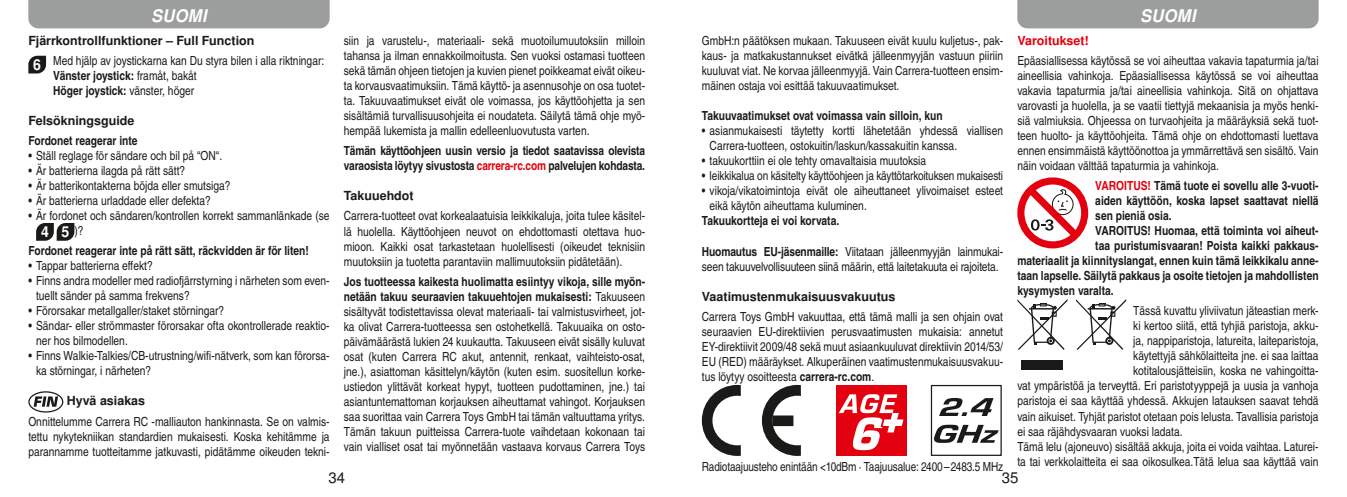
<style>
.page{position:relative;width:1347px;height:497px;background:#fff}
.page>*{position:absolute;margin:0;border:0;box-sizing:border-box;transform-origin:0 0}
.t1{font:italic 700 17.5px "Nimbus San LOT";letter-spacing:.025em;color:#fff;scale:.94 1}
.t2{font:700 15px "Nimbus San LOT";color:#fff;scale:.94 1}
.t3{font:15px "Nimbus San LOT";color:#1a1a18}
.t4{font:12.5px/15px "Nimbus San LOT Reg Con";color:#1a1a18;text-align:justify}
.t5{font:12.5px/15px "Nimbus San LOT Bol Con";color:#1a1a18}
.t6{font:700 12.5px "Nimbus San LOT";color:#1a1a18}
.t7{font:700 12.5px "Nimbus San LOT";color:#e3000f}
.s1{font-family:"Nimbus San LOT";font-weight:700;font-size:15px;color:#fff}
.s2{font-family:"Nimbus San LOT Reg Con"}
.s3{color:#e3000f}
.s4{font-family:"Nimbus San LOT Bol Con"}
</style>
<div class="page">
<svg style="left:702px;top:384px;width:39px;height:71px"></svg>
<svg style="left:762px;top:384px;width:39px;height:71px"></svg>
<div style="left:835px;top:384px;width:71px;height:71px;background:#e3000f"></div>
<svg style="left:838px;top:394px;width:65px;height:55px"></svg>
<svg style="left:930px;top:384px;width:72px;height:72px"></svg>
<svg style="left:1017px;top:177px;width:71px;height:71px"></svg>
<div style="left:1021px;top:359px;width:41px;height:10px;background:#1a1a18"></div>
<svg style="left:1017px;top:299px;width:50px;height:50px"></svg>
<svg style="left:1076px;top:299px;width:50px;height:50px"></svg>
<svg style="left:28px;top:56px;width:18px;height:17px"></svg>
<svg style="left:36px;top:223px;width:38px;height:17px"></svg>
<svg style="left:29px;top:391px;width:34px;height:20px"></svg>
<div style="left:28px;top:391px;width:35px;height:21px;border:1px solid #1a1a18;border-radius:50%"></div>
<svg style="left:34px;top:396px;width:24px;height:10px"></svg>
<div style="left:28px;top:0;width:302px;height:28px;background:#9c9d9d"></div>
<div style="left:1017px;top:0;width:301px;height:28px;background:#9c9d9d"></div>
<h1 class="t1" style="left:151px;top:5px;width:61px">SUOMI</h1>
<h1 class="t1" style="left:1140px;top:5px;width:61px">SUOMI</h1>
<p class="t6" style="left:28px;top:33px;width:228px">Fjärrkontrollfunktioner – Full Function</p>
<p class="t4" style="left:33px;top:53px;width:292px"><span class="s1">6</span> Med hjälp av joystickarna kan Du styra bilen i alla riktningar:</p>
<p class="t5" style="left:53px;top:68px;width:145px">Vänster joystick: <span class="s2">framåt, bakåt<br></span>Höger joystick: <span class="s2">vänster, höger</span></p>
<p class="t6" style="left:28px;top:113px;width:108px">Felsökningsguide</p>
<p class="t5" style="left:28px;top:133px;width:111px">Fordonet reagerar inte</p>
<p class="t4" style="left:28px;top:148px;width:195px">• Ställ reglage för sändare och bil på “ON“.</p>
<p class="t4" style="left:28px;top:163px;width:158px">• Är batterierna ilagda på rätt sätt?</p>
<p class="t4" style="left:28px;top:178px;width:204px">• Är batterikontakterna böjda eller smutsiga?</p>
<p class="t4" style="left:28px;top:193px;width:184px">• Är batterierna urladdade eller defekta?</p>
<p class="t4" style="left:28px;top:208px;width:303px">• Är fordonet och sändaren/kontrollen korrekt sammanlänkade (se</p>
<p class="t2" style="left:41px;top:223px;width:47px">4 5<sup>)?</sup></p>
<p class="t5" style="left:28px;top:243px;width:282px">Fordonet reagerar inte på rätt sätt, räckvidden är för liten!</p>
<p class="t4" style="left:28px;top:258px;width:126px">• Tappar batterierna effekt?</p>
<p class="t4" style="left:36px;top:273px;width:295px;text-indent:-8px">• Finns andra modeller med radiofjärrstyrning i närheten som even&shy;tuellt sänder på samma frekvens?</p>
<p class="t4" style="left:28px;top:303px;width:197px">• Förorsakar metallgaller/staket störningar?</p>
<p class="t4" style="left:36px;top:318px;width:295px;text-indent:-8px">• Sändar- eller strömmaster förorsakar ofta okontrollerade reaktio&shy;ner hos bilmodellen.</p>
<p class="t4" style="left:36px;top:348px;width:295px;text-indent:-8px">• Finns Walkie-Talkies/CB-utrustning/wifi-nätverk, som kan förorsa&shy;ka störningar, i närheten?</p>
<p class="t6" style="left:67px;top:393px;width:80px">Hyvä asiakas</p>
<p class="t4" style="left:28px;top:413px;width:303px">Onnittelumme Carrera RC -malliauton hankinnasta. Se on valmis&shy;tettu nykytekniikan standardien mukaisesti. Koska kehitämme ja parannamme tuotteitamme jatkuvasti, pidätämme oikeuden tekni-</p>
<p class="t7" style="left:1017px;top:33px;width:73px">Varoitukset!</p>
<p class="t4" style="left:1017px;top:53px;width:303px">Epäasiallisessa käytössä se voi aiheuttaa vakavia tapaturmia ja/tai aineellisia vahinkoja. Epäasiallisessa käytössä se voi aiheuttaa vakavia tapaturmia ja/tai aineellisia vahinkoja. Sitä on ohjattava varovasti ja huolella, ja se vaatii tiettyjä mekaanisia ja myös henki&shy;siä valmiuksia. Ohjeessa on turvaohjeita ja määräyksiä sekä tuot&shy;teen huolto- ja käyttöohjeita. Tämä ohje on ehdottomasti luettava ennen ensimmäistä käyttöönottoa ja ymmärrettävä sen sisältö. Vain näin voidaan välttää tapaturmia ja vahinkoja.</p>
<p class="t5" style="left:1095px;top:178px;width:225px"><span class="s3">VAROITUS!</span> Tämä tuote ei sovellu alle 3-vuoti-</p>
<p class="t5" style="left:1095px;top:193px;width:225px">aiden käyttöön, koska lapset saattavat niellä</p>
<p class="t5" style="left:1095px;top:208px;width:78px">sen pieniä osia.</p>
<p class="t5" style="left:1095px;top:223px;width:225px">VAROITUS! Huomaa, että toiminta voi aiheut-</p>
<p class="t5" style="left:1095px;top:238px;width:225px">taa puristumisvaaran! Poista kaikki pakkaus-</p>
<p class="t5" style="left:1017px;top:253px;width:303px">materiaalit ja kiinnityslangat, ennen kuin tämä leikkikalu anne-</p>
<p class="t5" style="left:1017px;top:268px;width:303px">taan lapselle. Säilytä pakkaus ja osoite tietojen ja mahdollisten</p>
<p class="t5" style="left:1017px;top:283px;width:98px">kysymysten varalta.</p>
<p class="t4" style="left:1133px;top:303px;width:187px">Tässä kuvattu yliviivatun jäteastian merk-</p>
<p class="t4" style="left:1133px;top:318px;width:187px">ki kertoo siitä, että tyhjiä paristoja, akku-</p>
<p class="t4" style="left:1133px;top:333px;width:187px">ja, nappiparistoja, latureita, laiteparistoja,</p>
<p class="t4" style="left:1133px;top:348px;width:187px">käytettyjä sähkölaitteita jne. ei saa laittaa</p>
<p class="t4" style="left:1133px;top:363px;width:187px">kotitalousjätteisiin, koska ne vahingoitta-</p>
<p class="t4" style="left:1017px;top:378px;width:303px">vat ympäristöä ja terveyttä. Eri paristotyyppejä ja uusia ja vanhoja</p>
<p class="t4" style="left:1017px;top:393px;width:303px">paristoja ei saa käyttää yhdessä. Akkujen latauksen saavat tehdä</p>
<p class="t4" style="left:1017px;top:408px;width:303px">vain aikuiset. Tyhjät paristot otetaan pois lelusta. Tavallisia paristoja</p>
<p class="t4" style="left:1017px;top:423px;width:167px">ei saa räjähdysvaaran vuoksi ladata.</p>
<p class="t4" style="left:1017px;top:438px;width:303px">Tämä lelu (ajoneuvo) sisältää akkuja, joita ei voida vaihtaa. Laturei-</p>
<p class="t4" style="left:1017px;top:453px;width:303px">ta tai verkkolaitteita ei saa oikosulkea.Tätä lelua saa käyttää vain</p>
<p class="t4" style="left:702px;top:33px;width:303px">GmbH:n päätöksen mukaan. Takuuseen eivät kuulu kuljetus-, pak&shy;kaus- ja matkakustannukset eivätkä jälleenmyyjän vastuun piiriin kuuluvat viat. Ne korvaa jälleenmyyjä. Vain Carrera-tuotteen ensim&shy;mäinen ostaja voi esittää takuuvaatimukset.</p>
<p class="t5" style="left:702px;top:108px;width:242px">Takuuvaatimukset ovat voimassa vain silloin, kun</p>
<p class="t4" style="left:709px;top:123px;width:295px;text-indent:-8px">• asianmukaisesti täytetty kortti lähetetään yhdessä viallisen<br>Carrera-tuotteen, ostokuitin/laskun/kassakuitin kanssa.</p>
<p class="t4" style="left:702px;top:153px;width:226px">• takuukorttiin ei ole tehty omavaltaisia muutoksia</p>
<p class="t4" style="left:702px;top:168px;width:303px">• leikkikalua on käsitelty käyttöohjeen ja käyttötarkoituksen mukaisesti</p>
<p class="t4" style="left:709px;top:183px;width:295px;text-indent:-8px">• vikoja/vikatoimintoja eivät ole aiheuttaneet ylivoimaiset esteet eikä käytön aiheuttama kuluminen.</p>
<p class="t5" style="left:702px;top:213px;width:139px">Takuukortteja ei voi korvata.</p>
<p class="t4" style="left:702px;top:243px;width:303px"><span class="s4">Huomautus EU-jäsenmaille:</span> Viitataan jälleenmyyjän lainmukai&shy;seen takuuvelvollisuuteen siinä määrin, että laitetakuuta ei rajoiteta.</p>
<p class="t6" style="left:702px;top:288px;width:195px">Vaatimustenmukaisuusvakuutus</p>
<p class="t4" style="left:702px;top:308px;width:303px">Carrera Toys GmbH vakuuttaa, että tämä malli ja sen ohjain ovat seuraavien EU-direktiivien perusvaatimusten mukaisia: annetut EY-direktiivit 2009/48 sekä muut asiaankuuluvat direktiivin 2014/53/ EU (RED) määräykset. Alkuperäinen vaatimustenmukaisuusvakuu&shy;tus löytyy osoitteesta <span class="s4">carrera-rc.com</span>.</p>
<p class="t4" style="left:344px;top:33px;width:303px">siin ja varustelu-, materiaali- sekä muotoilumuutoksiin milloin tahansa ja ilman ennakkoilmoitusta. Sen vuoksi ostamasi tuotteen sekä tämän ohjeen tietojen ja kuvien pienet poikkeamat eivät oikeu&shy;ta korvausvaatimuksiin. Tämä käyttö- ja asennusohje on osa tuotet&shy;ta. Takuuvaatimukset eivät ole voimassa, jos käyttöohjetta ja sen sisältämiä turvallisuusohjeita ei noudateta. Säilytä tämä ohje myö&shy;hempää lukemista ja mallin edelleenluovutusta varten.</p>
<p class="t5" style="left:344px;top:143px;width:303px">Tämän käyttöohjeen uusin versio ja tiedot saatavissa olevista varaosista löytyy sivustosta <span class="s3">carrera-rc.com</span> palvelujen kohdasta.</p>
<p class="t6" style="left:344px;top:188px;width:71px">Takuuehdot</p>
<p class="t4" style="left:344px;top:208px;width:303px">Carrera-tuotteet ovat korkealaatuisia leikkikaluja, joita tulee käsitel&shy;lä huolella. Käyttöohjeen neuvot on ehdottomasti otettava huo&shy;mioon. Kaikki osat tarkastetaan huolellisesti (oikeudet teknisiin muutoksiin ja tuotetta parantaviin mallimuutoksiin pidätetään).</p>
<p class="t5" style="left:344px;top:273px;width:303px">Jos tuotteessa kaikesta huolimatta esiintyy vikoja, sille myön&shy;netään takuu seuraavien takuuehtojen mukaisesti: <span class="s2">Takuuseen</span></p>
<p class="t4" style="left:344px;top:303px;width:303px">sisältyvät todistettavissa olevat materiaali- tai valmistusvirheet, jot&shy;ka olivat Carrera-tuotteessa sen ostohetkellä. Takuuaika on osto&shy;päivämäärästä lukien 24 kuukautta. Takuuseen eivät sisälly kuluvat osat (kuten Carrera RC akut, antennit, renkaat, vaihteisto-osat, jne.), asiattoman käsittelyn/käytön (kuten esim. suositellun korke&shy;ustiedon ylittävät korkeat hypyt, tuotteen pudottaminen, jne.) tai asiantuntemattoman korjauksen aiheuttamat vahingot. Korjauksen saa suorittaa vain Carrera Toys GmbH tai tämän valtuuttama yritys.<br>Tämän takuun puitteissa Carrera-tuote vaihdetaan kokonaan tai vain vialliset osat tai myönnetään vastaava korvaus Carrera Toys</p>
<p class="t3" style="left:328px;top:468px;width:18px">34</p>
<p class="t3" style="left:1002px;top:468px;width:18px">35</p>
<p class="t4" style="left:702px;top:458px;width:303px">Radiotaajuusteho enintään &lt;10dBm · Taajuusalue: 2400–2483.5 MHz</p>
</div>
